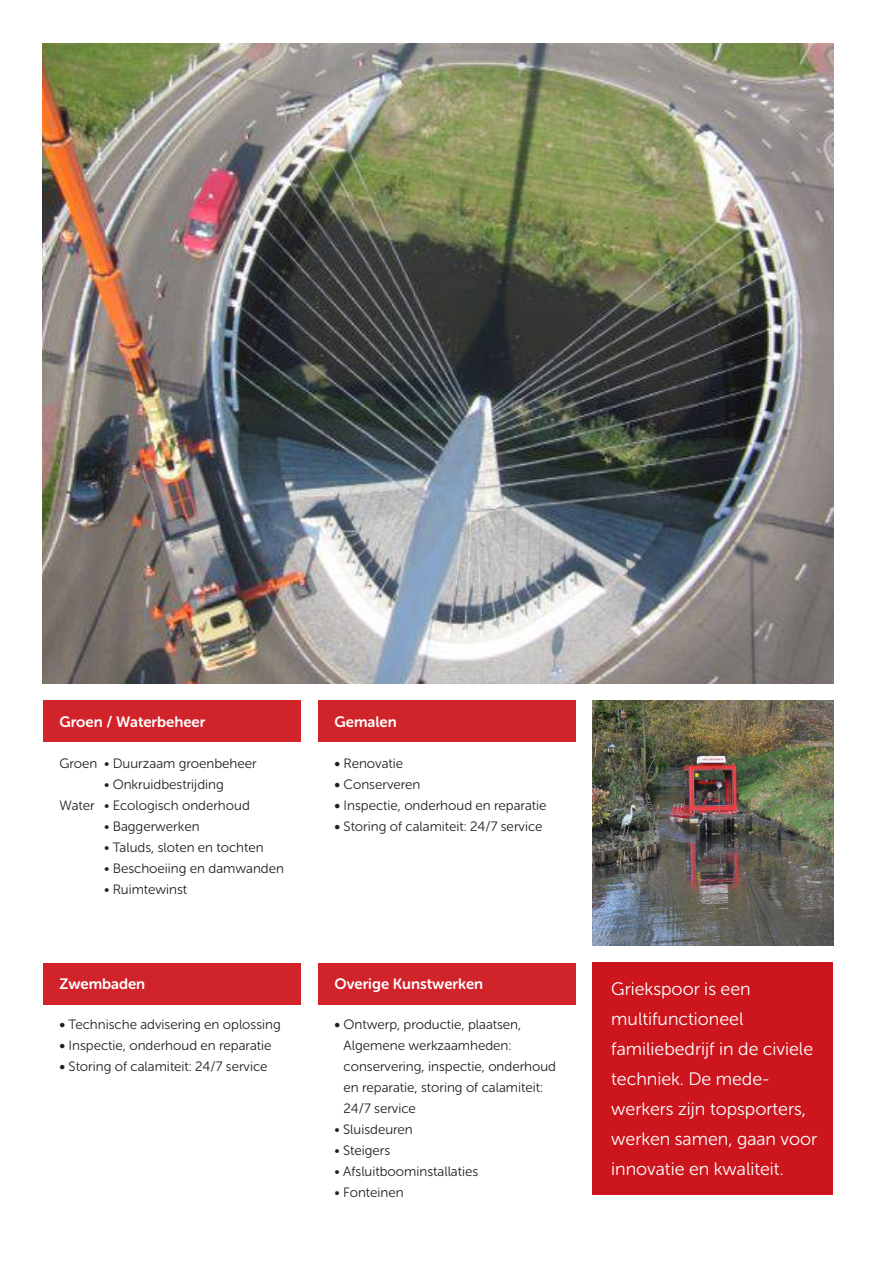
<style>
.page{position:relative;width:893px;height:1263px;background:#fff}
.page>*{position:absolute;margin:0;border:0;box-sizing:border-box;transform-origin:0 0}
.t1{font:18px/30px "Museo Sans Rounded 300";color:#fff}
.t2{font:15px "Museo Sans Rounded 700";color:#fff}
.t3{font:13.5px/21px "Museo Sans Rounded 300";color:#231f20}
.s1{font-family:"Museo Sans Rounded 700"}
</style>
<div class="page">
<div style="left:317px;top:701px;width:258px;height:41px;background:#d1232a"></div>
<div style="left:43px;top:701px;width:257px;height:41px;background:#d1232a"></div>
<img style="left:43px;top:43px;width:790px;height:641px">
<div style="left:592px;top:963px;width:241px;height:232px;background:#cd151d"></div>
<div style="left:43px;top:963px;width:257px;height:41px;background:#d1232a"></div>
<div style="left:317px;top:963px;width:258px;height:41px;background:#d1232a"></div>
<img style="left:592px;top:701px;width:241px;height:244px">
<p class="t2" style="left:60px;top:713px;width:147px">Groen / Waterbeheer</p>
<p class="t2" style="left:334px;top:713px;width:64px">Gemalen</p>
<p class="t3" style="left:60px;top:753px;width:199px">Groen • Duurzaam groenbeheer</p>
<p class="t3" style="left:60px;top:774px;width:192px;text-indent:44px">• Onkruidbestrijding<br>Water • Ecologisch onderhoud</p>
<p class="t3" style="left:104px;top:816px;width:97px">• Baggerwerken</p>
<p class="t3" style="left:104px;top:837px;width:161px">• Taluds, sloten en tochten</p>
<p class="t3" style="left:104px;top:858px;width:181px">• Beschoeiing en damwanden</p>
<p class="t3" style="left:104px;top:879px;width:85px">• Ruimtewinst</p>
<p class="t3" style="left:334px;top:753px;width:70px"><span class="s1">•</span> Renovatie</p>
<p class="t3" style="left:334px;top:774px;width:87px"><span class="s1">•</span> Conserveren</p>
<p class="t3" style="left:334px;top:795px;width:213px"><span class="s1">•</span> Inspectie, onderhoud en reparatie</p>
<p class="t3" style="left:334px;top:816px;width:209px"><span class="s1">•</span> Storing of calamiteit: 24/7 service</p>
<p class="t2" style="left:60px;top:976px;width:87px">Zwembaden</p>
<p class="t2" style="left:334px;top:976px;width:150px">Overige Kunstwerken</p>
<p class="t3" style="left:60px;top:1014px;width:223px"><span class="s1">•</span> Technische advisering en oplossing</p>
<p class="t3" style="left:60px;top:1035px;width:213px"><span class="s1">•</span> Inspectie, onderhoud en reparatie</p>
<p class="t3" style="left:60px;top:1056px;width:209px"><span class="s1">•</span> Storing of calamiteit: 24/7 service</p>
<p class="t3" style="left:344px;top:1014px;width:214px;text-indent:-9px"><span class="s1">•</span> Ontwerp, productie, plaatsen,<br>Algemene werkzaamheden: conservering, inspectie, onderhoud en reparatie, storing of calamiteit:<br>24/7 service</p>
<p class="t3" style="left:334px;top:1119px;width:80px">• Sluisdeuren</p>
<p class="t3" style="left:334px;top:1140px;width:57px">• Steigers</p>
<p class="t3" style="left:334px;top:1161px;width:145px">• Afsluitboominstallaties</p>
<p class="t3" style="left:334px;top:1182px;width:71px">• Fonteinen</p>
<h1 class="t1" style="left:611px;top:974px;width:208px">Griekspoor is een multifunctioneel familiebedrijf in de civiele techniek. De mede&shy;werkers zijn topsporters, werken samen, gaan voor innovatie en kwaliteit.</h1>
</div>
